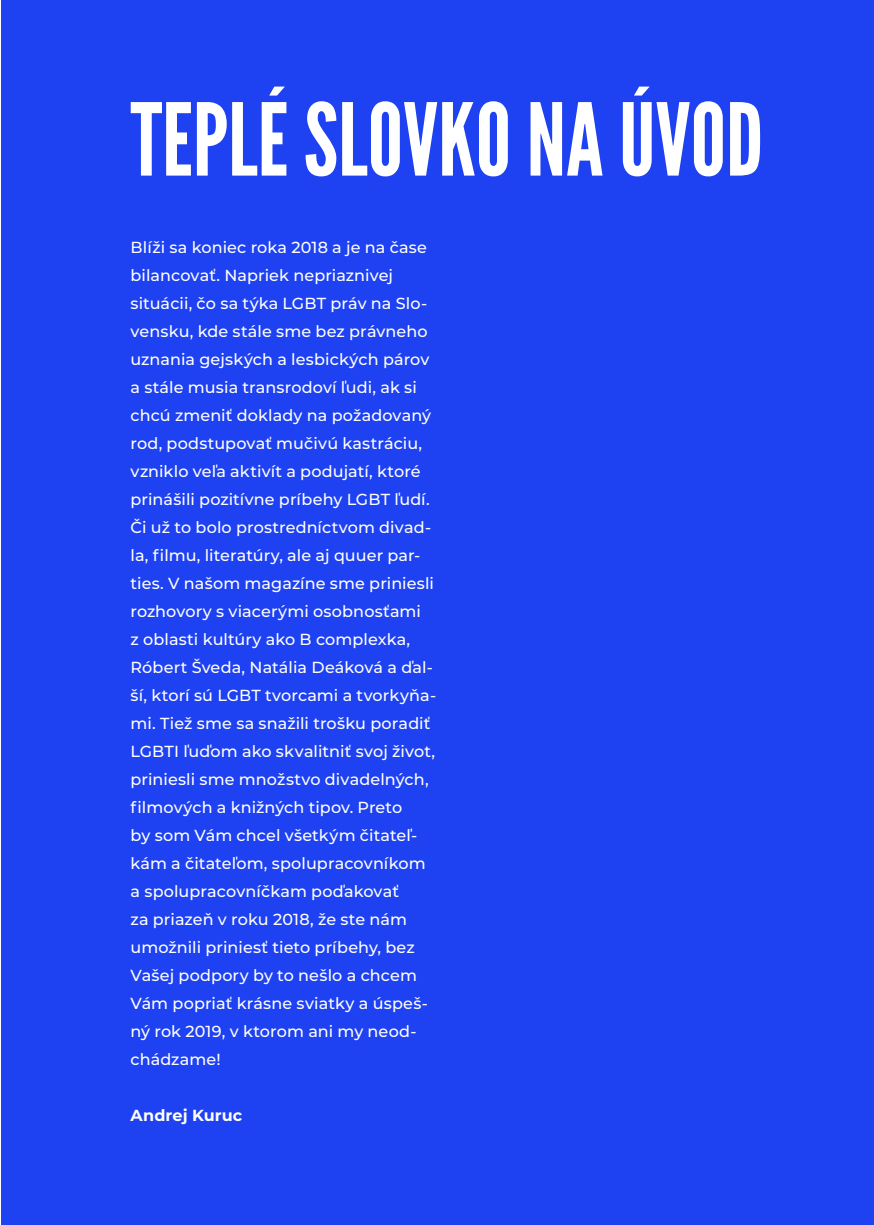
<style>
.page{position:relative;width:874px;height:1225px;background:#fff}
.page>*{position:absolute;margin:0;border:0;box-sizing:border-box;transform-origin:0 0}
.t1{font:100px "League Gothic";color:#fff}
.Paragraph_Style_1{font:500 16px/28px "Montserrat";letter-spacing:.005em;color:#fff}
.Paragraph_Style_1-2{font:700 16px "Montserrat";letter-spacing:.005em;color:#fff}
</style>
<div class="page">
<div style="left:1px;top:0;width:872px;height:1225px;background:#1e42f1"></div>
<p class="t1" style="left:130px;top:80px;width:634px">TEPLÉ SLOVKO NA ÚVOD</p>
<p class="Paragraph_Style_1" style="left:130px;top:232px;width:307px">Blíži sa koniec roka 2018 a je na čase bilancovať. Napriek nepriaznivej situácii, čo sa týka LGBT práv na Slo&shy;vensku, kde stále sme bez právneho uznania gejských a lesbických párov a stále musia transrodoví ľudi, ak si chcú zmeniť doklady na požadovaný rod, podstupovať mučivú kastráciu, vzniklo veľa aktivít a podujatí, ktoré prinášili pozitívne príbehy LGBT ľudí.<br>Či už to bolo prostredníctvom divad&shy;la, filmu, literatúry, ale aj quuer par&shy;ties. V našom magazíne sme priniesli rozhovory s viacerými osobnosťami<br>z oblasti kultúry ako B complexka, Róbert Šveda, Natália Deáková a ďal&shy;ší, ktorí sú LGBT tvorcami a tvorkyňa&shy;mi. Tiež sme sa snažili trošku poradiť LGBTI ľuďom ako skvalitniť svoj život, priniesli sme množstvo divadelných, filmových a knižných tipov. Preto<br>by som Vám chcel všetkým čitateľ&shy;kám a čitateľom, spolupracovníkom a spolupracovníčkam poďakovať<br>za priazeň v roku 2018, že ste nám umožnili priniesť tieto príbehy, bez Vašej podpory by to nešlo a chcem Vám popriať krásne sviatky a úspeš&shy;ný rok 2019, v ktorom ani my neod&shy;chádzame!</p>
<p class="Paragraph_Style_1-2" style="left:130px;top:1103px;width:113px">Andrej Kuruc</p>
</div>
